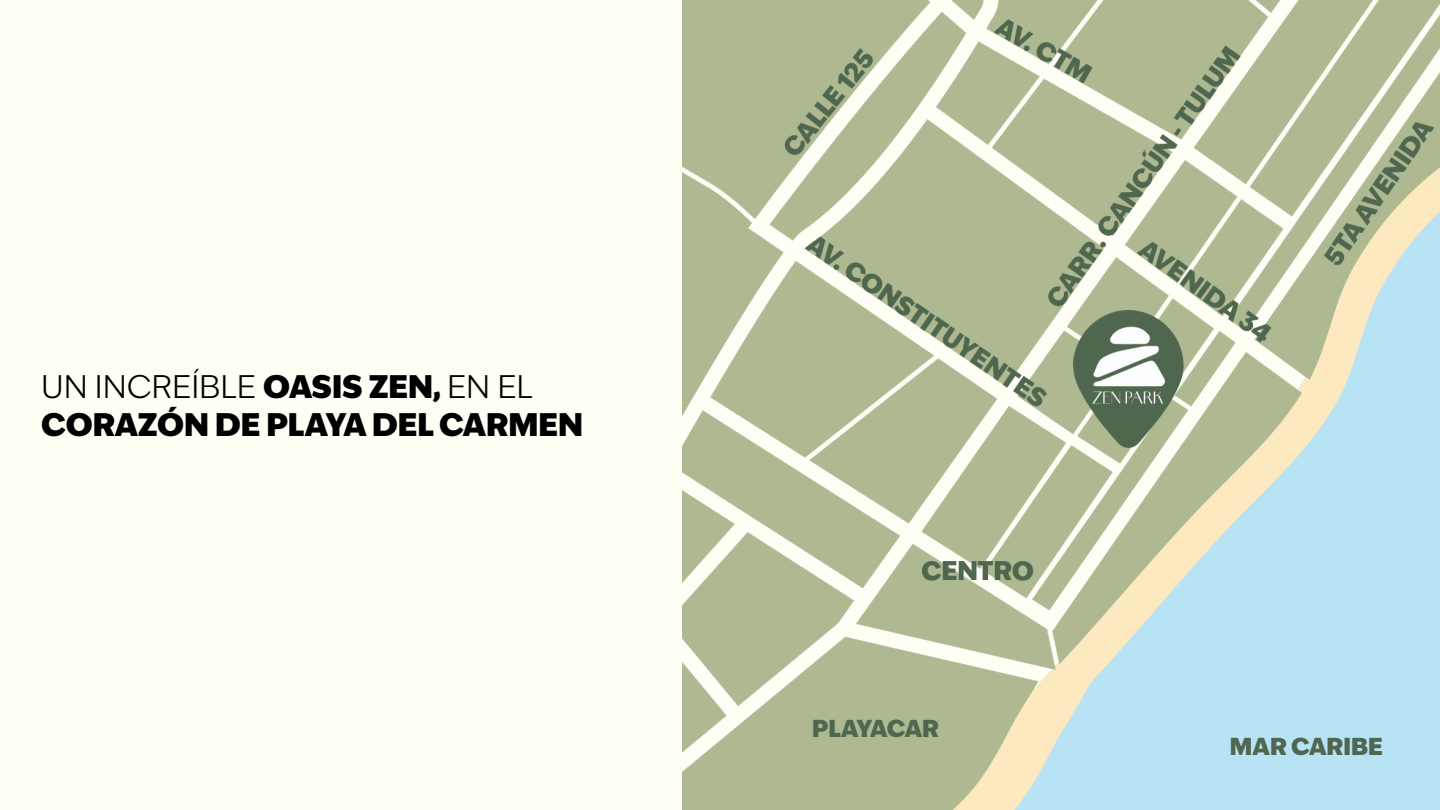
<style>
.page{position:relative;width:1440px;height:810px;background:#fffef5}
.page>*{position:absolute;margin:0;border:0;box-sizing:border-box;transform-origin:0 0}
.t1{font:900 31.35px/37.7px "Ivy Epic";color:#000}
.t2{font:900 23.55px "Ivy Epic";color:#50674f}
.t3{font:900 23.55px "Ivy Epic";letter-spacing:-.025em;color:#50674f}
.s1{font-weight:300}
</style>
<div class="page">
<img style="left:682px;top:0;width:758px;height:810px">
<div style="left:735px;top:769px;width:163px;height:41px;background:#aeb992"></div>
<p class="t1" style="left:41px;top:368px;width:544px"><span class="s1">UN INCREÍBLE</span> OASIS ZEN, <span class="s1">EN EL<br></span>CORAZÓN DE PLAYA DEL CARMEN</p>
<p class="t3" style="left:812px;top:712px;width:128px">PLAYACAR</p>
<p class="t2" style="left:1230px;top:730px;width:155px">MAR CARIBE</p>
</div>
